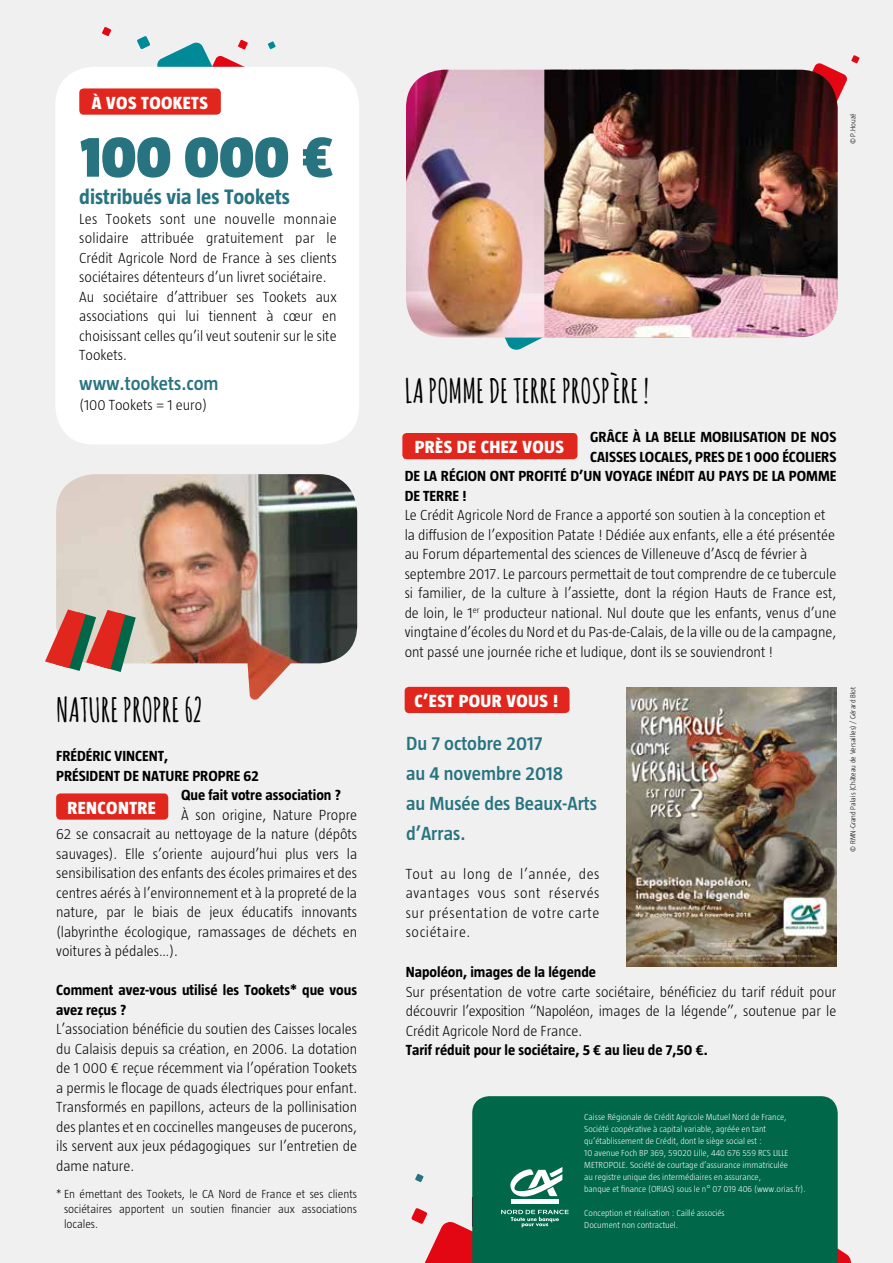
<style>
.page{position:relative;width:893px;height:1263px;background:#f0f0f0}
.page>*{position:absolute;margin:0;border:0;box-sizing:border-box;transform-origin:0 0}
.t1{font:700 185.1px "Taz";color:#e1271d}
.t2{font:900 59.4px "Taz";color:#277380}
.t3{font:700 33px "Amatic SC";color:#000}
.t4{font:700 21.45px "Taz";color:#277380}
.t5{font:600 19.5px/30px "Taz";color:#277380}
.t6{font:800 18px "Taz";letter-spacing:.025em;color:#fff}
.t7{font:300 15px/19.5px "Taz";color:#000;text-align:justify}
.t8{font:700 15px/19.5px "Taz";color:#000}
.t9{font:300 12px/15px "Taz";color:#000;text-align:justify}
.t10{font:300 9px/12px "Taz";color:#fff}
.t11{font:300 7.5px "Taz";color:#000}
</style>
<div class="page">
<svg style="left:505px;top:338px;width:37px;height:12px"></svg>
<svg style="left:803px;top:55px;width:57px;height:44px"></svg>
<svg style="left:415px;top:1174px;width:9px;height:8px"></svg>
<svg style="left:838px;top:1248px;width:13px;height:15px"></svg>
<div style="left:472px;top:1096px;width:366px;height:167px;background:#006748"></div>
<hr style="left:472px;top:1197px;width:1px;height:30px;background:#333">
<svg style="left:411px;top:1208px;width:158px;height:55px"></svg>
<hr style="left:511px;top:1199px;width:48px;height:4px;background:#fff">
<svg style="left:509px;top:1167px;width:53px;height:32px"></svg>
<div style="left:402px;top:433px;width:175px;height:26px;background:#e1271d;border-radius:4px"></div>
<img style="left:56px;top:474px;width:301px;height:226px">
<div style="left:56px;top:793px;width:112px;height:27px;background:#e1271d;border-radius:4px"></div>
<svg style="left:137px;top:36px;width:13px;height:13px"></svg>
<svg style="left:268px;top:41px;width:8px;height:8px"></svg>
<svg style="left:102px;top:27px;width:9px;height:9px"></svg>
<svg style="left:157px;top:40px;width:91px;height:27px"></svg>
<div style="left:55px;top:67px;width:304px;height:378px;background:#fff;border-radius:38px"></div>
<div style="left:79px;top:88px;width:142px;height:27px;background:#e1271d;border-radius:4px"></div>
<div style="left:405px;top:687px;width:164px;height:26px;background:#e1271d;border-radius:4px"></div>
<img style="left:627px;top:687px;width:209px;height:280px">
<img style="left:406px;top:70px;width:138px;height:268px">
<img style="left:544px;top:70px;width:294px;height:268px">
<p class="t6" style="left:92px;top:93px;width:118px">À VOS TOOKETS</p>
<h2 class="t2" style="left:81px;top:123px;width:256px">100 000 €</h2>
<h3 class="t4" style="left:79px;top:185px;width:212px">distribués via les Tookets</h3>
<p class="t7" style="left:79px;top:209px;width:259px;text-align:left">Les Tookets sont une nouvelle monnaie solidaire attribuée gratuitement par le Crédit Agricole Nord de France à ses clients sociétaires détenteurs d’un livret sociétaire.<br>Au sociétaire d’attribuer ses Tookets aux associations qui lui tiennent à cœur en choisissant celles qu’il veut soutenir sur le site Tookets.</p>
<h3 class="t5" style="left:79px;top:368px;width:141px">www.tookets.com</h3>
<p class="t7" style="left:79px;top:395px;width:129px">(100 Tookets = 1 euro)</p>
<h1 class="t1" style="left:39px;top:585px;width:91px">“</h1>
<h3 class="t3" style="left:56px;top:686px;width:148px">NATURE PROPRE 62</h3>
<p class="t8" style="left:56px;top:746px;width:114px">FRÉDÉRIC VINCENT,</p>
<p class="t8" style="left:56px;top:766px;width:204px">PRÉSIDENT DE NATURE PROPRE 62</p>
<p class="t8" style="left:181px;top:785px;width:162px">Que fait votre association ?</p>
<p class="t7" style="left:56px;top:805px;width:303px;text-indent:125px">À son origine, Nature Propre 62 se consacrait au nettoyage de la nature (dépôts sauvages). Elle s’oriente aujourd’hui plus vers la sensibilisation des enfants des écoles primaires et des centres aérés à l’environnement et à la propreté de la nature, par le biais de jeux éducatifs innovants (labyrinthe écologique, ramassages de déchets en voitures à pédales…).</p>
<p class="t8" style="left:56px;top:980px;width:303px">Comment avez-vous utilisé les Tookets* que vous avez reçus ?</p>
<p class="t7" style="left:56px;top:1019px;width:303px">L’association bénéficie du soutien des Caisses locales du Calaisis depuis sa création, en 2006. La dotation de 1 000 € reçue récemment via l’opération Tookets a permis le flocage de quads électriques pour enfant.<br>Transformés en papillons, acteurs de la pollinisation des plantes et en coccinelles mangeuses de pucerons, ils servent aux jeux pédagogiques sur l’entretien de dame nature.</p>
<p class="t9" style="left:64px;top:1186px;width:295px;text-indent:-8px">* En émettant des Tookets, le CA Nord de France et ses clients sociétaires apportent un soutien financier aux associations locales.</p>
<p class="t6" style="left:67px;top:797px;width:90px">RENCONTRE</p>
<p class="t11" style="left:849px;top:144px;width:33px;rotate:-90deg">© P.Houzé</p>
<h3 class="t3" style="left:405px;top:367px;width:246px">LA POMME DE TERRE PROSPÈRE !</h3>
<p class="t8" style="left:590px;top:427px;width:248px">GRÂCE À LA BELLE MOBILISATION DE NOS</p>
<p class="t8" style="left:590px;top:447px;width:248px">CAISSES LOCALES, PRES DE 1 000 ÉCOLIERS</p>
<p class="t8" style="left:405px;top:466px;width:433px">DE LA RÉGION ONT PROFITÉ D’UN VOYAGE INÉDIT AU PAYS DE LA POMME</p>
<p class="t8" style="left:405px;top:486px;width:64px">DE TERRE !</p>
<p class="t7" style="left:405px;top:505px;width:433px;text-align:left">Le Crédit Agricole Nord de France a apporté son soutien à la conception et la diffusion de l’exposition Patate ! Dédiée aux enfants, elle a été présentée au Forum départemental des sciences de Villeneuve d’Ascq de février à septembre 2017. Le parcours permettait de tout comprendre de ce tubercule si familier, de la culture à l’assiette, dont la région Hauts de France est, de loin, le 1<sup>er</sup> producteur national. Nul doute que les enfants, venus d’une vingtaine d’écoles du Nord et du Pas-de-Calais, de la ville ou de la campagne, ont passé une journée riche et ludique, dont ils se souviendront !</p>
<p class="t6" style="left:415px;top:437px;width:151px">PRÈS DE CHEZ VOUS</p>
<p class="t6" style="left:415px;top:691px;width:145px">C’EST POUR VOUS !</p>
<h3 class="t5" style="left:406px;top:728px;width:193px">Du 7 octobre 2017<br>au 4 novembre 2018<br>au Musée des Beaux-Arts d’Arras.</h3>
<p class="t7" style="left:406px;top:864px;width:195px">Tout au long de l’année, des avantages vous sont réservés sur présentation de votre carte sociétaire.</p>
<p class="t8" style="left:406px;top:962px;width:192px">Napoléon, images de la légende</p>
<p class="t7" style="left:406px;top:981px;width:432px">Sur présentation de votre carte sociétaire, bénéficiez du tarif réduit pour découvrir l’exposition “Napoléon, images de la légende”, soutenue par le Crédit Agricole Nord de France.</p>
<p class="t8" style="left:406px;top:1040px;width:304px">Tarif réduit pour le sociétaire, 5 € au lieu de 7,50 €.</p>
<p class="t11" style="left:849px;top:852px;width:166px;rotate:-90deg">© RMN-Grand Palais (Château de Versailles) / Gérard Blot</p>
<p class="t10" style="left:584px;top:1110px;width:223px">Caisse Régionale de Crédit Agricole Mutuel Nord de France, Société coopérative à capital variable, agréée en tant qu’établissement de Crédit, dont le siège social est :<br>10 avenue Foch BP 369, 59020 Lille, 440 676 559 RCS LILLE METROPOLE. Société de courtage d’assurance immatriculée<br>au registre unique des intermédiaires en assurance,<br>banque et finance (ORIAS) sous le n° 07 019 406 (www.orias.fr).</p>
<p class="t10" style="left:584px;top:1206px;width:142px">Conception et réalisation : Caillé associés<br>Document non contractuel.</p>
</div>
